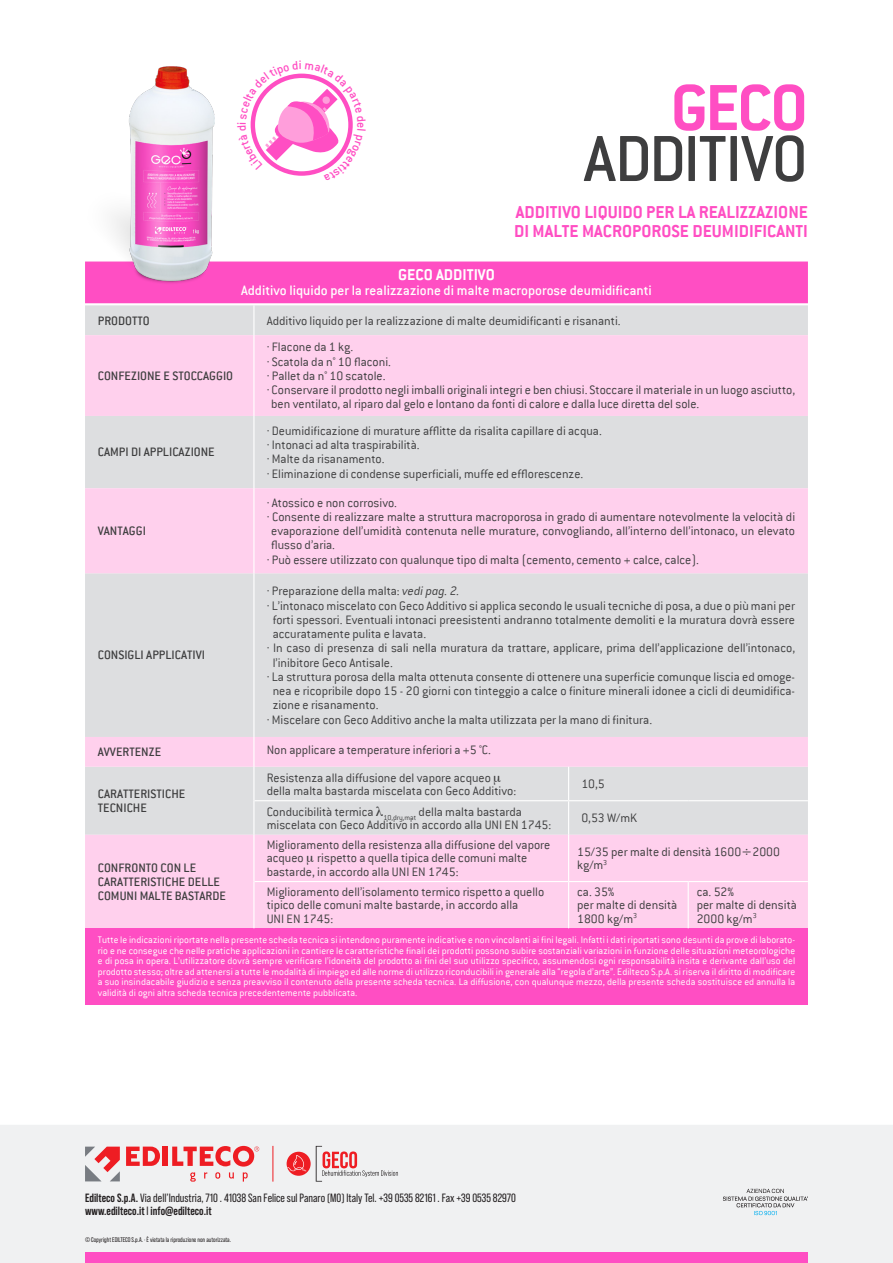
<style>
.page{position:relative;width:893px;height:1263px;background:#fff}
.page>*{position:absolute;margin:0;border:0;box-sizing:border-box;transform-origin:0 0}
.t1{font:500 71.4px "Conduit ITC";letter-spacing:-.025em;color:#3e3e3f}
.t2{font:700 71.4px "Conduit ITC";color:#ff4ec3}
.t3{font:700 19.05px/19px "Conduit ITC";color:#ff4ec3}
.t4{font:700 17.25px "Conduit ITC";color:#fff}
.t5{font:500 15px "Conduit ITC";color:#fff}
.t6{font:300 13.5px/13.5px "Conduit ITC";color:#3e3e3f}
.t7{font:500 13.5px/14.2px "Conduit ITC";color:#3e3e3f}
.t8{font:12px/12.8px "Bebas Neue Pro";color:#231f20}
.t9{font:300 10.5px/10.5px "Conduit ITC";letter-spacing:.005em;color:#fff;text-align:justify}
.t10{font:6.75px "Bebas Neue Pro";color:#231f20}
.s1{font-style:italic}
.s2{font-weight:700}
</style>
<div class="page">
<div style="left:0;top:1125px;width:893px;height:138px;background:#f0f1f2"></div>
<svg style="left:723px;top:1189px;width:85px;height:26px"></svg>
<svg style="left:85px;top:1146px;width:35px;height:35px"></svg>
<svg style="left:126px;top:1146px;width:34px;height:20px"></svg>
<div style="left:163px;top:1146px;width:5px;height:20px;background:#ee1d23"></div>
<svg style="left:190px;top:1172px;width:58px;height:9px"></svg>
<svg style="left:172px;top:1146px;width:87px;height:20px"></svg>
<hr style="left:273px;top:1146px;width:1px;height:35px;background:#ee1d23">
<div style="left:85px;top:1252px;width:723px;height:11px;background:#ff4ec3"></div>
<svg style="left:316px;top:1146px;width:82px;height:35px"></svg>
<div style="left:287px;top:1152px;width:24px;height:24px;background:#ee1d23;border-radius:50%"></div>
<svg style="left:287px;top:1155px;width:19px;height:16px"></svg>
<div style="left:85px;top:261px;width:723px;height:42px;background:#ff4ec3"></div>
<div style="left:85px;top:305px;width:723px;height:30px;background:#dddee0"></div>
<svg style="left:85px;top:335px;width:723px;height:593px;background:#edd7e6"></svg>
<div style="left:85px;top:928px;width:723px;height:76px;background:#ff4ec3"></div>
<hr style="left:253px;top:305px;width:1px;height:30px;background:#fff">
<hr style="left:253px;top:335px;width:1px;height:81px;background:#fff">
<hr style="left:253px;top:416px;width:1px;height:72px;background:#fff">
<hr style="left:253px;top:488px;width:1px;height:85px;background:#fff">
<hr style="left:253px;top:573px;width:1px;height:164px;background:#fff">
<hr style="left:253px;top:737px;width:1px;height:30px;background:#fff">
<hr style="left:568px;top:767px;width:1px;height:33px;background:#fff">
<hr style="left:568px;top:801px;width:1px;height:34px;background:#fff">
<hr style="left:253px;top:767px;width:1px;height:34px;background:#fff">
<hr style="left:253px;top:801px;width:1px;height:34px;background:#fff">
<hr style="left:254px;top:800px;width:315px;height:1px;background:#fff">
<hr style="left:569px;top:800px;width:119px;height:1px;background:#fff">
<hr style="left:688px;top:800px;width:120px;height:1px;background:#fff">
<hr style="left:253px;top:835px;width:1px;height:46px;background:#fff">
<hr style="left:253px;top:881px;width:1px;height:47px;background:#fff">
<hr style="left:568px;top:835px;width:1px;height:46px;background:#fff">
<hr style="left:568px;top:882px;width:1px;height:46px;background:#fff">
<hr style="left:688px;top:882px;width:1px;height:46px;background:#fff">
<hr style="left:254px;top:881px;width:315px;height:1px;background:#fff">
<hr style="left:569px;top:881px;width:119px;height:1px;background:#fff">
<hr style="left:688px;top:881px;width:120px;height:1px;background:#fff">
<img style="left:85px;top:67px;width:130px;height:217px">
<svg style="left:494px;top:776px;width:7px;height:9px"></svg>
<svg style="left:376px;top:806px;width:7px;height:10px"></svg>
<svg style="left:307px;top:856px;width:7px;height:9px"></svg>
<svg style="left:250px;top:73px;width:103px;height:103px"></svg>
<h1 class="t2" style="left:671px;top:66px;width:139px">GECO</h1>
<h1 class="t1" style="left:584px;top:119px;width:226px">ADDITIVO</h1>
<h2 class="t3" style="left:514px;top:202px;width:295px">ADDITIVO LIQUIDO PER LA REALIZZAZIONE<br>DI MALTE MACROPOROSE DEUMIDIFICANTI</h2>
<p class="t4" style="left:398px;top:265px;width:98px">GECO ADDITIVO</p>
<p class="t5" style="left:241px;top:282px;width:412px">Additivo liquido per la realizzazione di malte macroporose deumidificanti</p>
<p class="t7" style="left:98px;top:313px;width:53px">PRODOTTO</p>
<p class="t6" style="left:267px;top:314px;width:355px">Additivo liquido per la realizzazione di malte deumidificanti e risananti.</p>
<p class="t7" style="left:98px;top:368px;width:137px">CONFEZIONE E STOCCAGGIO</p>
<p class="t7" style="left:98px;top:445px;width:118px">CAMPI DI APPLICAZIONE</p>
<p class="t7" style="left:98px;top:524px;width:50px">VANTAGGI</p>
<p class="t7" style="left:98px;top:648px;width:109px">CONSIGLI APPLICATIVI</p>
<p class="t6" style="left:267px;top:340px;width:88px">· Flacone da 1 kg.</p>
<p class="t6" style="left:267px;top:355px;width:126px">· Scatola da n° 10 flaconi.</p>
<p class="t6" style="left:267px;top:369px;width:120px">· Pallet da n° 10 scatole.</p>
<p class="t6" style="left:267px;top:383px;width:530px">· Conservare il prodotto negli imballi originali integri e ben chiusi. Stoccare il materiale in un luogo asciutto,</p>
<p class="t6" style="left:271px;top:397px;width:430px">ben ventilato, al riparo dal gelo e lontano da fonti di calore e dalla luce diretta del sole.</p>
<p class="t6" style="left:267px;top:424px;width:337px;line-height:14.2px">· Deumidificazione di murature afflitte da risalita capillare di acqua. · Intonaci ad alta traspirabilità.<br>· Malte da risanamento.<br>· Eliminazione di condense superficiali, muffe ed efflorescenze.</p>
<p class="t6" style="left:267px;top:496px;width:132px">· Atossico e non corrosivo.</p>
<p class="t6" style="left:267px;top:510px;width:530px">· Consente di realizzare malte a struttura macroporosa in grado di aumentare notevolmente la velocità di</p>
<p class="t6" style="left:271px;top:524px;width:525px">evaporazione dell’umidità contenuta nelle murature, convogliando, all’interno dell’intonaco, un elevato</p>
<p class="t6" style="left:271px;top:538px;width:65px">flusso d’aria.</p>
<p class="t6" style="left:267px;top:553px;width:434px">· Può essere utilizzato con qualunque tipo di malta (cemento, cemento + calce, calce).</p>
<p class="t6" style="left:267px;top:584px;width:195px">· Preparazione della malta: <span class="s1">vedi pag. 2.</span></p>
<p class="t6" style="left:267px;top:599px;width:530px">· L’intonaco miscelato con Geco Additivo si applica secondo le usuali tecniche di posa, a due o più mani per</p>
<p class="t6" style="left:273px;top:613px;width:524px">forti spessori. Eventuali intonaci preesistenti andranno totalmente demoliti e la muratura dovrà essere</p>
<p class="t6" style="left:273px;top:627px;width:155px">accuratamente pulita e lavata.</p>
<p class="t6" style="left:267px;top:641px;width:530px">· In caso di presenza di sali nella muratura da trattare, applicare, prima dell’applicazione dell’intonaco,</p>
<p class="t6" style="left:273px;top:656px;width:122px">l’inibitore Geco Antisale.</p>
<p class="t6" style="left:267px;top:670px;width:530px">· La struttura porosa della malta ottenuta consente di ottenere una superficie comunque liscia ed omoge-</p>
<p class="t6" style="left:273px;top:684px;width:524px">nea e ricopribile dopo 15 - 20 giorni con tinteggio a calce o finiture minerali idonee a cicli di deumidifica-</p>
<p class="t6" style="left:273px;top:698px;width:107px">zione e risanamento.</p>
<p class="t6" style="left:267px;top:713px;width:387px">· Miscelare con Geco Additivo anche la malta utilizzata per la mano di finitura.</p>
<p class="t7" style="left:98px;top:745px;width:65px">AVVERTENZE</p>
<p class="t6" style="left:267px;top:743px;width:226px">Non applicare a temperature inferiori a +5 °C.</p>
<p class="t7" style="left:98px;top:786px;width:89px">CARATTERISTICHE<br>TECNICHE</p>
<p class="t6" style="left:267px;top:771px;width:251px">Resistenza alla diffusione del vapore acqueo della malta bastarda miscelata con Geco Additivo:</p>
<p class="t6" style="left:581px;top:777px;width:25px">10,5</p>
<p class="t6" style="left:267px;top:805px;width:286px">Conducibilità termica <sub>10,dry,mat</sub> della malta bastarda miscelata con Geco Additivo in accordo alla UNI EN 1745:</p>
<p class="t6" style="left:581px;top:811px;width:57px">0,53 W/mK</p>
<p class="t6" style="left:267px;top:838px;width:285px">Miglioramento della resistenza alla diffusione del vapore acqueo rispetto a quella tipica delle comuni malte bastarde, in accordo alla UNI EN 1745:</p>
<p class="t6" style="left:577px;top:845px;width:204px">15/35 per malte di densità 1600÷2000 kg/m<sup>3</sup></p>
<p class="t6" style="left:267px;top:885px;width:279px">Miglioramento dell’isolamento termico rispetto a quello tipico delle comuni malte bastarde, in accordo alla<br>UNI EN 1745:</p>
<p class="t6" style="left:577px;top:885px;width:102px">ca. 35%<br>per malte di densità<br>1800 kg/m<sup>3</sup></p>
<p class="t6" style="left:697px;top:885px;width:102px">ca. 52%<br>per malte di densità<br>2000 kg/m<sup>3</sup></p>
<p class="t9" style="left:98px;top:935px;width:699px">Tutte le indicazioni riportate nella presente scheda tecnica si intendono puramente indicative e non vincolanti ai fini legali. Infatti i dati riportati sono desunti da prove di laborato&shy;rio e ne consegue che nelle pratiche applicazioni in cantiere le caratteristiche finali dei prodotti possono subire sostanziali variazioni in funzione delle situazioni meteorologiche e di posa in opera. L’utilizzatore dovrà sempre verificare l’idoneità del prodotto ai fini del suo utilizzo specifico, assumendosi ogni responsabilità insita e derivante dall’uso del prodotto stesso; oltre ad attenersi a tutte le modalità di impiego ed alle norme di utilizzo riconducibili in generale alla “regola d’arte”. Edilteco S.p.A. si riserva il diritto di modificare a suo insindacabile giudizio e senza preavviso il contenuto della presente scheda tecnica. La diffusione, con qualunque mezzo, della presente scheda sostituisce ed annulla la validità di ogni altra scheda tecnica precedentemente pubblicata.</p>
<p class="t7" style="left:98px;top:860px;width:130px">CONFRONTO CON LE<br>CARATTERISTICHE DELLE<br>COMUNI MALTE BASTARDE</p>
<p class="t8" style="left:85px;top:1192px;width:432px"><span class="s2">Edilteco S.p.A.</span> Via dell’Industria, 710 . 41038 San Felice sul Panaro (MO) Italy Tel. +39 0535 82161 . Fax +39 0535 82970 <span class="s2">www.edilteco.it</span> I <span class="s2">info@edilteco.it</span></p>
<p class="t10" style="left:85px;top:1235px;width:147px">© Copyright EDILTECO S.p.A. · È vietata la riproduzione non autorizzata.</p>
</div>
